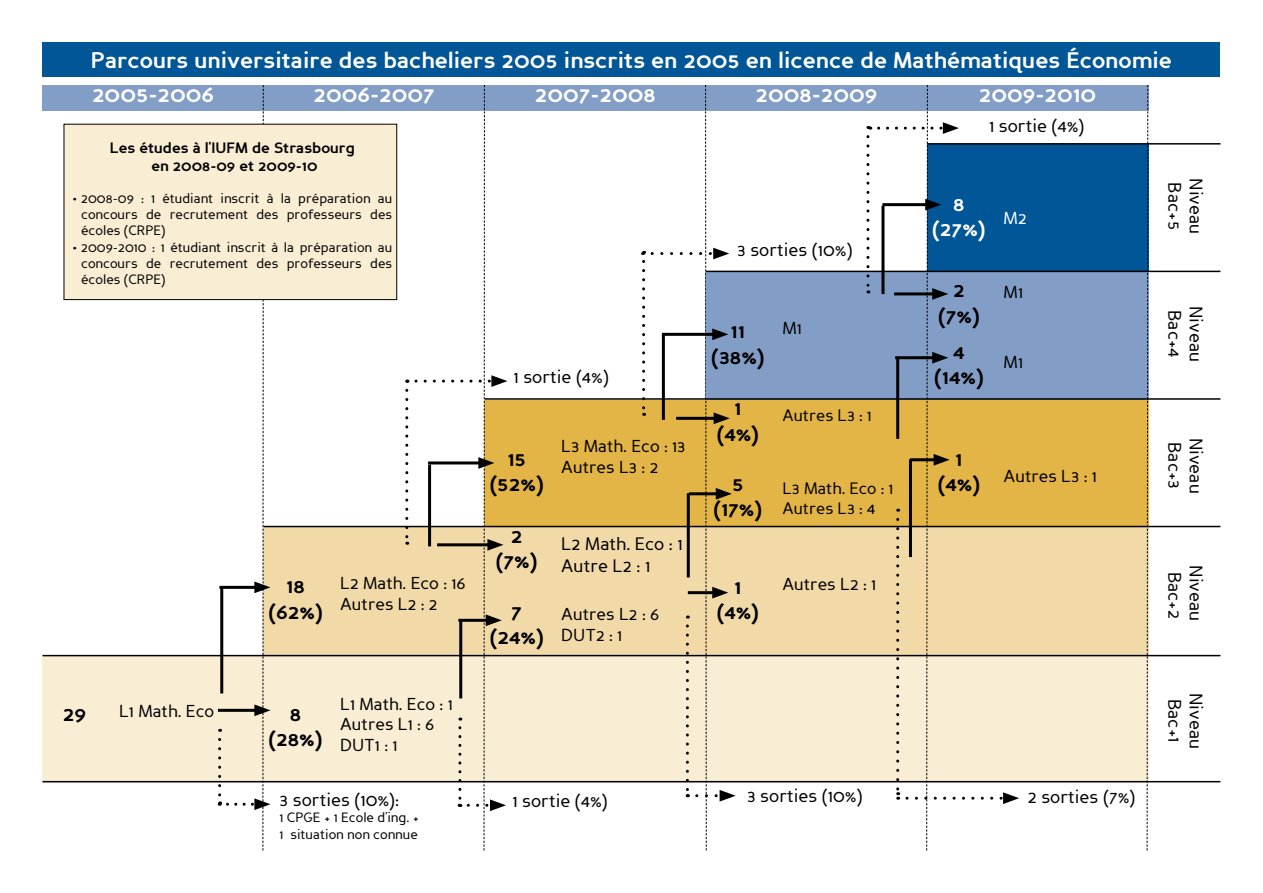
<style>
.page{position:relative;width:1263px;height:893px;background:#fff}
.page>*{position:absolute;margin:0;border:0;box-sizing:border-box;transform-origin:0 0}
.t1{font:700 22.5px "Perspective Sans";color:#fff}
.t2{font:700 21px/25.2px "Perspective Sans";color:#000;text-align:center}
.t3{font:700 21px/25.2px "Perspective Sans";color:#fff;text-align:center}
.t4{font:18px/21.6px "Perspective Sans";color:#000}
.t5{font:17.25px/20.7px "Perspective Sans";color:#000}
.t6{font:17.25px "Perspective Sans";color:#fff}
.t7{font:16.5px/19.8px "Perspective Sans";color:#000}
.t8{font:700 15px/18px "Perspective Sans";color:#000;text-align:center}
.t9{font:13.5px/16.2px "Perspective Sans";color:#000;text-align:justify}
</style>
<div class="page">
<div style="left:43px;top:655px;width:221px;height:127px;background:#f9edd4"></div>
<div style="left:485px;top:400px;width:221px;height:127px;background:#e3b446"></div>
<div style="left:264px;top:655px;width:221px;height:127px;background:#f9edd4"></div>
<div style="left:927px;top:145px;width:221px;height:127px;background:#005697"></div>
<div style="left:927px;top:272px;width:221px;height:128px;background:#829ec7"></div>
<div style="left:706px;top:272px;width:221px;height:128px;background:#829ec7"></div>
<div style="left:706px;top:400px;width:221px;height:127px;background:#e3b446"></div>
<div style="left:927px;top:400px;width:221px;height:127px;background:#e3b446"></div>
<div style="left:264px;top:527px;width:221px;height:128px;background:#f1daa7"></div>
<div style="left:485px;top:527px;width:221px;height:128px;background:#f1daa7"></div>
<div style="left:706px;top:527px;width:221px;height:128px;background:#f1daa7"></div>
<div style="left:927px;top:527px;width:221px;height:128px;background:#f1daa7"></div>
<div style="left:927px;top:655px;width:221px;height:127px;background:#f9edd4"></div>
<div style="left:706px;top:655px;width:221px;height:127px;background:#f9edd4"></div>
<div style="left:485px;top:655px;width:221px;height:127px;background:#f9edd4"></div>
<div style="left:927px;top:85px;width:221px;height:26px;background:#829ec7"></div>
<div style="left:706px;top:85px;width:221px;height:26px;background:#829ec7"></div>
<div style="left:485px;top:85px;width:221px;height:26px;background:#829ec7"></div>
<div style="left:264px;top:85px;width:221px;height:26px;background:#829ec7"></div>
<div style="left:43px;top:85px;width:221px;height:26px;background:#829ec7"></div>
<div style="left:43px;top:43px;width:1177px;height:34px;background:#005697"></div>
<hr style="left:43px;top:655px;width:1177px;height:1px;background:#000">
<hr style="left:485px;top:398px;width:735px;height:2px;background:#000">
<hr style="left:927px;top:143px;width:293px;height:2px;background:#000">
<hr style="left:706px;top:271px;width:514px;height:1px;background:#000">
<hr style="left:264px;top:526px;width:956px;height:1px;background:#000">
<svg style="left:1146px;top:85px;width:2px;height:766px"></svg>
<hr style="left:43px;top:781px;width:1177px;height:1px;background:#000">
<hr style="left:219px;top:709px;width:41px;height:3px;background:#000">
<hr style="left:221px;top:586px;width:39px;height:3px;background:#000">
<hr style="left:220px;top:587px;width:3px;height:106px;background:#000">
<svg style="left:218px;top:739px;width:3px;height:67px"></svg>
<svg style="left:405px;top:390px;width:3px;height:155px"></svg>
<svg style="left:642px;top:251px;width:3px;height:4px"></svg>
<svg style="left:642px;top:261px;width:3px;height:155px"></svg>
<svg style="left:652px;top:85px;width:84px;height:766px"></svg>
<svg style="left:868px;top:126px;width:3px;height:4px"></svg>
<svg style="left:866px;top:137px;width:3px;height:156px"></svg>
<svg style="left:416px;top:85px;width:91px;height:765px"></svg>
<svg style="left:878px;top:85px;width:141px;height:766px"></svg>
<svg style="left:227px;top:85px;width:43px;height:765px"></svg>
<div style="left:64px;top:124px;width:333px;height:176px;background:#f9edd4"></div>
<div style="left:64px;top:124px;width:333px;height:176px;border:1px solid #000"></div>
<h1 class="t1" style="left:91px;top:47px;width:1082px">Parcours universitaire des bacheliers 2005 inscrits en 2005 en licence de Mathématiques Économie</h1>
<h1 class="t1" style="left:92px;top:81px;width:123px">2005-2006</h1>
<h1 class="t1" style="left:314px;top:81px;width:123px">2006-2007</h1>
<h1 class="t1" style="left:535px;top:81px;width:122px">2007-2008</h1>
<h1 class="t1" style="left:755px;top:81px;width:123px">2008-2009</h1>
<h1 class="t1" style="left:979px;top:81px;width:119px">2009-2010</h1>
<p class="t8" style="left:110px;top:138px;width:247px">Les études à l'IUFM de Strasbourg en 2008-09 et 2009-10</p>
<p class="t9" style="left:81px;top:190px;width:313px;text-indent:-9px">• 2008-09 : 1 étudiant inscrit à la préparation au concours de recrutement des professeurs des écoles (CRPE)</p>
<p class="t9" style="left:81px;top:239px;width:313px;text-indent:-9px">• 2009-2010 : 1 étudiant inscrit à la préparation au concours de recrutement des professeurs des écoles (CRPE)</p>
<h2 class="t2" style="left:63px;top:701px;width:25px">29</h2>
<p class="t5" style="left:119px;top:700px;width:97px">L1 Math. Eco</p>
<h2 class="t2" style="left:268px;top:574px;width:56px">18 (62%)</h2>
<p class="t5" style="left:340px;top:573px;width:127px">L2 Math. Eco : 16<br>Autres L2 : 2</p>
<h2 class="t2" style="left:269px;top:701px;width:55px">8 (28%)</h2>
<p class="t5" style="left:340px;top:694px;width:114px">L1 Math. Eco : 1<br>Autres L1 : 6<br>DUT1 : 1</p>
<h3 class="t4" style="left:280px;top:789px;width:121px">3 sorties (10%):</h3>
<p class="t9" style="left:280px;top:810px;width:141px">1 CPGE + 1 Ecole d'ing. +<br>1 situation non connue</p>
<h3 class="t4" style="left:513px;top:367px;width:97px">1 sortie (4%)</h3>
<h2 class="t2" style="left:490px;top:446px;width:56px">15 (52%)</h2>
<h2 class="t2" style="left:496px;top:523px;width:43px">2 (7%)</h2>
<h2 class="t2" style="left:490px;top:599px;width:55px">7 (24%)</h2>
<p class="t5" style="left:561px;top:436px;width:126px">L3 Math. Eco : 13<br>Autres L3 : 2</p>
<h3 class="t4" style="left:561px;top:533px;width:123px">L2 Math. Eco : 1<br>Autre L2 : 1</h3>
<p class="t5" style="left:561px;top:604px;width:99px">Autres L2 : 6<br>DUT2 : 1</p>
<h3 class="t4" style="left:512px;top:790px;width:97px">1 sortie (4%)</h3>
<h3 class="t4" style="left:737px;top:239px;width:117px">3 sorties (10%)</h3>
<h2 class="t2" style="left:711px;top:319px;width:55px">11 (38%)</h2>
<h2 class="t2" style="left:717px;top:396px;width:44px">1 (4%)</h2>
<h2 class="t2" style="left:713px;top:471px;width:50px">5 (17%)</h2>
<p class="t5" style="left:782px;top:318px;width:21px">M1</p>
<p class="t7" style="left:782px;top:405px;width:91px">Autres L3 : 1</p>
<p class="t7" style="left:782px;top:479px;width:112px">L3 Math. Eco : 1<br>Autres L3 : 4</p>
<h2 class="t2" style="left:717px;top:574px;width:44px">1 (4%)</h2>
<p class="t5" style="left:782px;top:574px;width:95px">Autres L2 : 1</p>
<h3 class="t4" style="left:989px;top:115px;width:97px">1 sortie (4%)</h3>
<h2 class="t3" style="left:932px;top:191px;width:55px">8 (27%)</h2>
<h2 class="t2" style="left:938px;top:278px;width:43px">2 (7%)</h2>
<h2 class="t2" style="left:934px;top:339px;width:51px">4 (14%)</h2>
<p class="t6" style="left:1003px;top:208px;width:25px">M2</p>
<p class="t5" style="left:1003px;top:282px;width:21px">M1</p>
<p class="t5" style="left:1003px;top:352px;width:21px">M1</p>
<h2 class="t2" style="left:938px;top:446px;width:44px">1 (4%)</h2>
<p class="t5" style="left:1003px;top:466px;width:95px">Autres L3 : 1</p>
<h3 class="t4" style="left:747px;top:785px;width:117px">3 sorties (10%)</h3>
<h3 class="t4" style="left:1028px;top:787px;width:109px">2 sorties (7%)</h3>
<h3 class="t4" style="left:1185px;top:182px;width:49px;rotate:90deg">Bac+5</h3>
<h3 class="t4" style="left:1207px;top:178px;width:58px;rotate:90deg">Niveau</h3>
<h3 class="t4" style="left:1185px;top:310px;width:49px;rotate:90deg">Bac+4</h3>
<h3 class="t4" style="left:1207px;top:306px;width:58px;rotate:90deg">Niveau</h3>
<h3 class="t4" style="left:1185px;top:442px;width:48px;rotate:90deg">Bac+3</h3>
<h3 class="t4" style="left:1207px;top:437px;width:58px;rotate:90deg">Niveau</h3>
<h3 class="t4" style="left:1185px;top:572px;width:49px;rotate:90deg">Bac+2</h3>
<h3 class="t4" style="left:1207px;top:565px;width:58px;rotate:90deg">Niveau</h3>
<h3 class="t4" style="left:1207px;top:693px;width:58px;text-align:center;rotate:90deg">Niveau<br>Bac+1</h3>
</div>
